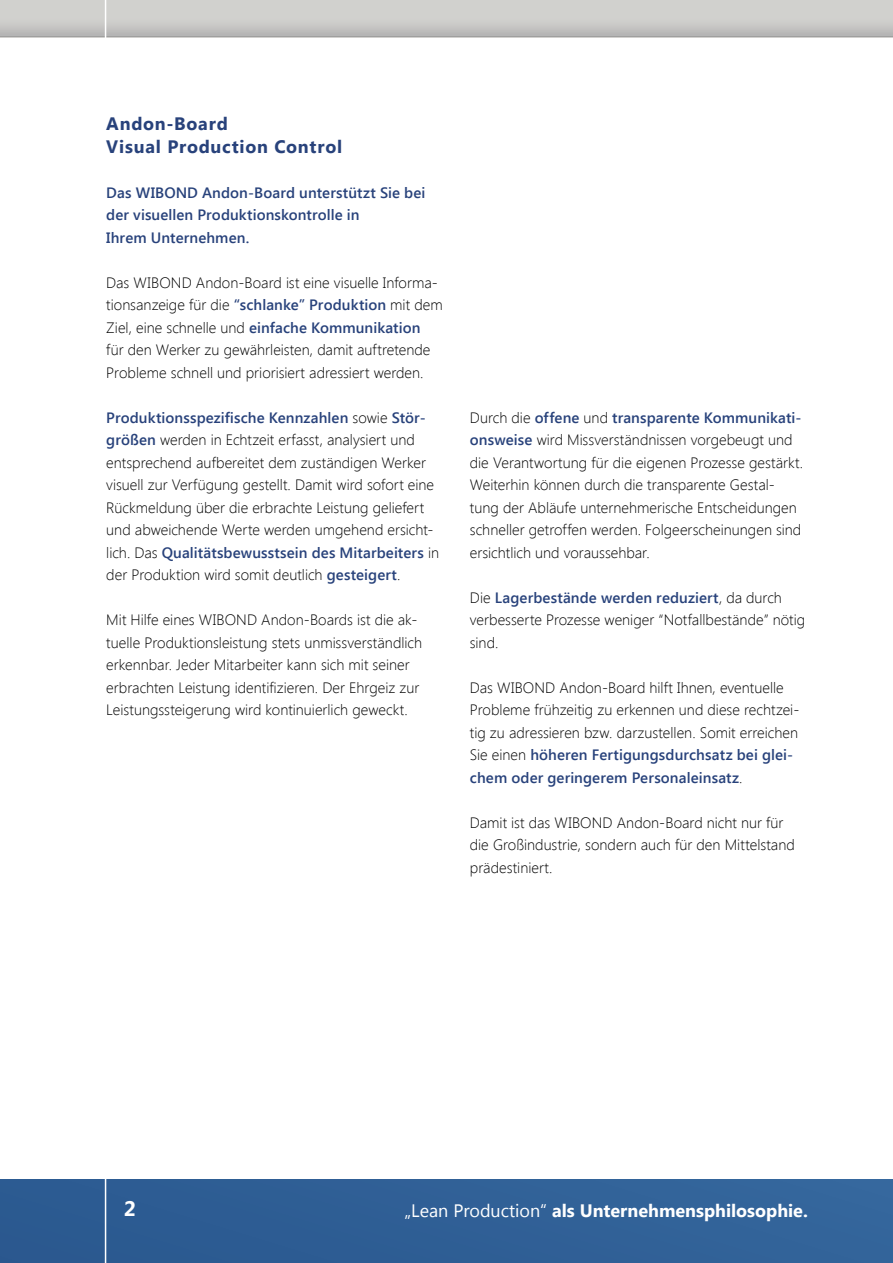
<style>
.page{position:relative;width:893px;height:1263px;background:#fff}
.page>*{position:absolute;margin:0;border:0;box-sizing:border-box;transform-origin:0 0}
.t1{font:700 21px "Segoe UI";color:#fff}
.t2{font:700 18px "Segoe UI";color:#fff}
.t3{font:700 18px/22.5px "Segoe UI";letter-spacing:.04em;color:#28427b}
.t4{font:300 15px/22.5px "Segoe UI";color:#000}
.t5{font:600 15px/22.5px "Segoe UI";letter-spacing:.005em;color:#28427b}
.s1{font-weight:600;color:#28427b}
.s2{font-weight:400}
</style>
<div class="page">
<div style="left:0;top:0;width:893px;height:37px;background:#9f9f9e"></div>
<div style="left:0;top:0;width:893px;height:36px;background:linear-gradient(to bottom,#d9d9d5,#bebebd)"></div>
<div style="left:0;top:1180px;width:893px;height:83px;background:#305f96"></div>
<hr style="left:105px;top:0;width:1px;height:1263px;background:#fff">
<p class="t3" style="left:106px;top:111px;width:237px">Andon-Board<br>Visual Production Control</p>
<p class="t5" style="left:106px;top:180px;width:321px">Das WIBOND Andon-Board unterstützt Sie bei der visuellen Produktionskontrolle in<br>Ihrem Unternehmen.</p>
<p class="t4" style="left:106px;top:270px;width:338px">Das WIBOND Andon-Board ist eine visuelle Informa&shy;tionsanzeige für die <span class="s1">“schlanke” Produktion</span> mit dem Ziel, eine schnelle und <span class="s1">einfache Kommunikation<br></span>für den Werker zu gewährleisten, damit auftretende Probleme schnell und priorisiert adressiert werden.</p>
<p class="t4" style="left:106px;top:405px;width:334px"><span class="s1">Produktionsspezifische Kennzahlen</span> sowie <span class="s1">Stör&shy;größen</span> werden in Echtzeit erfasst, analysiert und entsprechend aufbereitet dem zuständigen Werker visuell zur Verfügung gestellt. Damit wird sofort eine Rückmeldung über die erbrachte Leistung geliefert und abweichende Werte werden umgehend ersicht&shy;lich. Das <span class="s1">Qualitätsbewusstsein des Mitarbeiters</span> in der Produktion wird somit deutlich <span class="s1">gesteigert</span>.</p>
<p class="t4" style="left:106px;top:608px;width:317px">Mit Hilfe eines WIBOND Andon-Boards ist die ak&shy;tuelle Produktionsleistung stets unmissverständlich erkennbar. Jeder Mitarbeiter kann sich mit seiner erbrachten Leistung identifizieren. Der Ehrgeiz zur Leistungssteigerung wird kontinuierlich geweckt.</p>
<p class="t4" style="left:470px;top:405px;width:335px">Durch die <span class="s1">offene</span> und <span class="s1">transparente Kommunikati&shy;onsweise</span> wird Missverständnissen vorgebeugt und die Verantwortung für die eigenen Prozesse gestärkt.<br>Weiterhin können durch die transparente Gestal&shy;tung der Abläufe unternehmerische Entscheidungen schneller getroffen werden. Folgeerscheinungen sind ersichtlich und voraussehbar.</p>
<p class="t4" style="left:470px;top:585px;width:337px">Die <span class="s1">Lagerbestände werden reduziert</span>, da durch verbesserte Prozesse weniger “Notfallbestände” nötig sind.</p>
<p class="t4" style="left:470px;top:675px;width:331px">Das WIBOND Andon-Board hilft Ihnen, eventuelle Probleme frühzeitig zu erkennen und diese rechtzei&shy;tig zu adressieren bzw. darzustellen. Somit erreichen Sie einen <span class="s1">höheren Fertigungsdurchsatz bei glei&shy;chem oder geringerem Personaleinsatz</span>.</p>
<p class="t4" style="left:470px;top:810px;width:326px">Damit ist das WIBOND Andon-Board nicht nur für die Großindustrie, sondern auch für den Mittelstand prädestiniert.</p>
<h1 class="t1" style="left:124px;top:1194px;width:14px">2</h1>
<p class="t2" style="left:404px;top:1197px;width:405px"><span class="s2">„Lean Production“</span> als Unternehmensphilosophie.</p>
</div>
